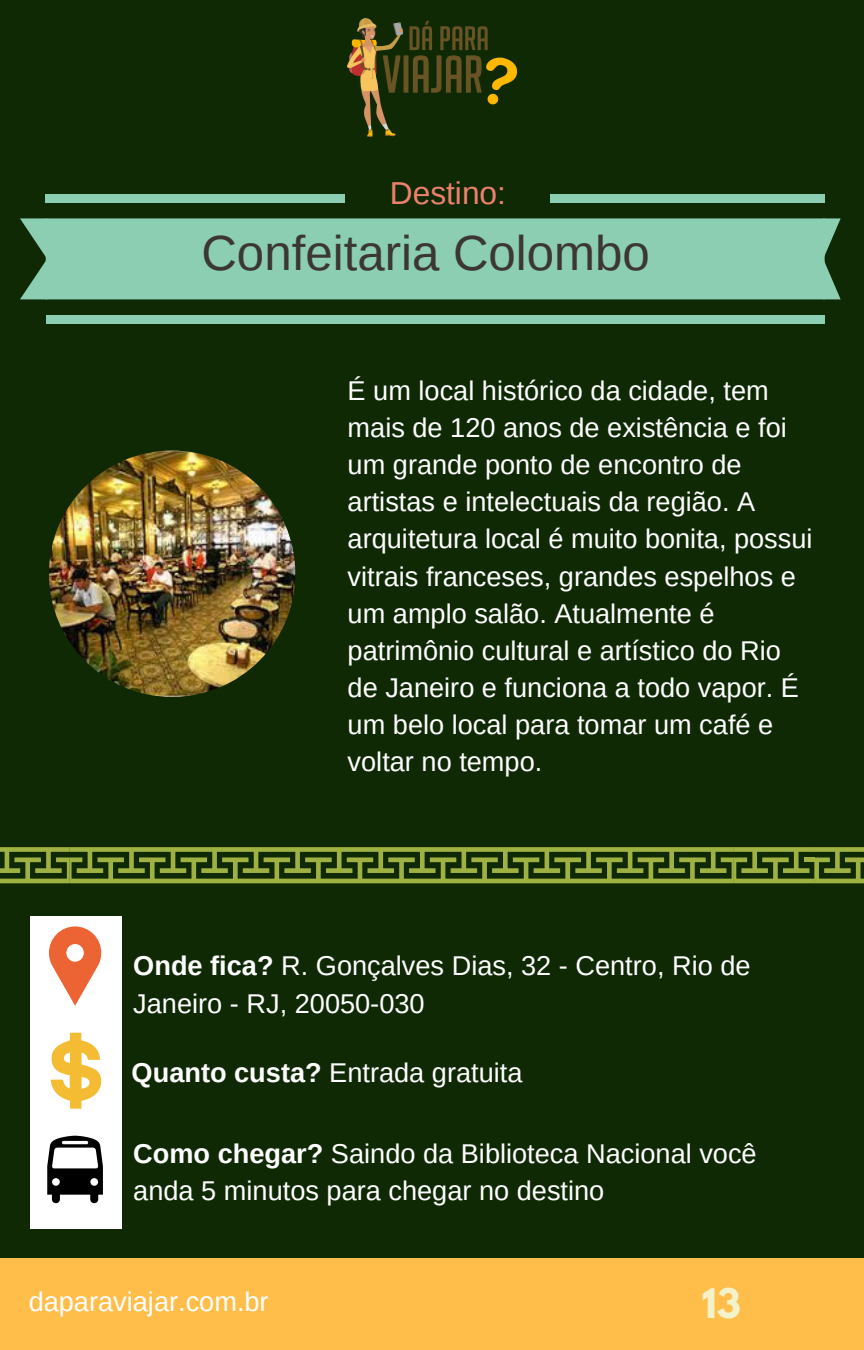
<style>
.page{position:relative;width:864px;height:1350px;background:#0f2905}
.page>*{position:absolute;margin:0;border:0;box-sizing:border-box;transform-origin:0 0}
.t1{font:49.27px "Liberation Sans";color:#3c3635}
.t2{font:700 36.23px "League Spartan";color:#f3f2c8}
.t3{font:31.72px "Liberation Sans";color:#ed816c}
.t4{font:27.22px/37.1px "Arimo";color:#fff}
.s1{font-weight:700}
</style>
<div class="page">
<img style="left:348px;top:19px;width:168px;height:118px">
<svg style="left:825px;top:218px;width:16px;height:81px"></svg>
<svg style="left:20px;top:218px;width:26px;height:81px"></svg>
<div style="left:46px;top:218px;width:779px;height:81px;background:#8cceb1"></div>
<div style="left:46px;top:194px;width:299px;height:9px;background:#8cceb1"></div>
<div style="left:550px;top:194px;width:275px;height:9px;background:#8cceb1"></div>
<div style="left:46px;top:315px;width:779px;height:8px;background:#8cceb1"></div>
<div style="left:30px;top:916px;width:91px;height:313px;background:#fff"></div>
<svg style="left:47px;top:1136px;width:56px;height:67px"></svg>
<svg style="left:49px;top:926px;width:52px;height:80px"></svg>
<svg style="left:51px;top:1033px;width:50px;height:76px"></svg>
<svg style="left:0;top:847px;width:864px;height:36px"></svg>
<img style="left:49px;top:451px;width:246px;height:246px;border-radius:50%">
<div style="left:0;top:1259px;width:864px;height:91px;background:#ffbd4a"></div>
<p class="t3" style="left:390px;top:175px;width:118px">Destino:</p>
<h1 class="t1" style="left:201px;top:225px;width:450px">Confeitaria Colombo</h1>
<p class="t4" style="left:348px;top:372px;width:466px">É um local histórico da cidade, tem mais de 120 anos de existência e foi um grande ponto de encontro de artistas e intelectuais da região. A arquitetura local é muito bonita, possui vitrais franceses, grandes espelhos e um amplo salão. Atualmente é patrimônio cultural e artístico do Rio de Janeiro e funciona a todo vapor. É um belo local para tomar um café e voltar no tempo.</p>
<p class="t4" style="left:133px;top:947px;width:619px"><span class="s1">Onde fica?</span> R. Gonçalves Dias, 32 - Centro, Rio de<br>Janeiro - RJ, 20050-030</p>
<p class="t4" style="left:132px;top:1054px;width:392px"><span class="s1">Quanto custa?</span> Entrada gratuita</p>
<p class="t4" style="left:133px;top:1135px;width:625px"><span class="s1">Como chegar?</span> Saindo da Biblioteca Nacional você anda 5 minutos para chegar no destino</p>
<p class="t4" style="left:29px;top:1283px;width:242px">daparaviajar.com.br</p>
<h2 class="t2" style="left:702px;top:1286px;width:41px">13</h2>
</div>
